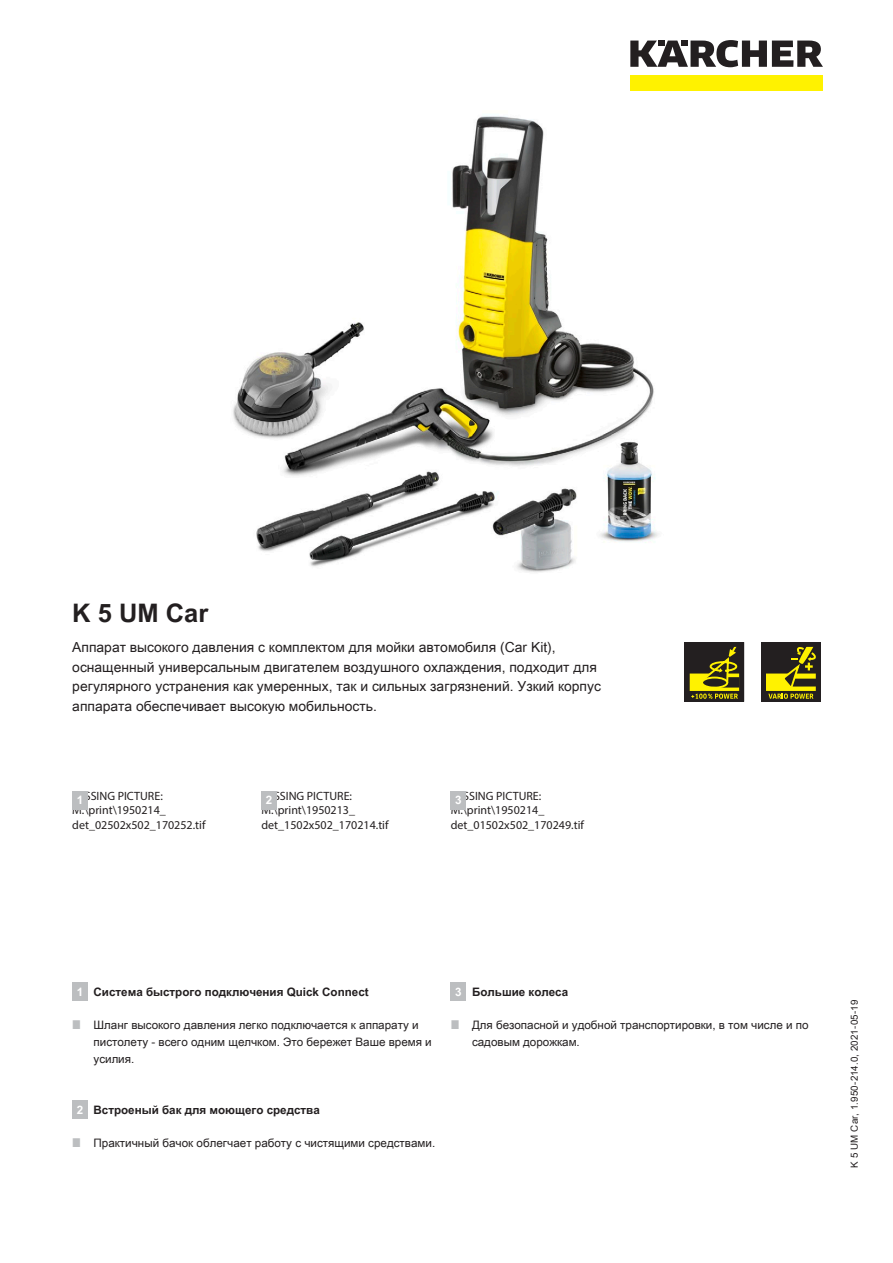
<style>
.page{position:relative;width:893px;height:1263px;background:#fff}
.page>*{position:absolute;margin:0;border:0;box-sizing:border-box;transform-origin:0 0}
.t1{font:700 25.5px "Arial Unicode MS";color:#231f20}
.t2{font:13.8px/19.5px "Arial Unicode MS";color:#231f20}
.t3{font:12px/14.4px "Myriad Pro";color:#231f20}
.t4{font:11.7px/17.2px "Arial Unicode MS";color:#231f20}
.t5{font:700 11.7px "Arial Unicode MS";color:#231f20}
.t6{font:700 11.7px "Arial Unicode MS";color:#fff}
.t7{font:9.75px "Arial Unicode MS";letter-spacing:.02em;color:#231f20}
</style>
<div class="page">
<div style="left:630px;top:75px;width:193px;height:16px;background:#fff200"></div>
<svg style="left:630px;top:40px;width:193px;height:27px"></svg>
<img style="left:233px;top:116px;width:426px;height:457px">
<svg style="left:685px;top:642px;width:59px;height:60px;background:#575118"></svg>
<svg style="left:761px;top:642px;width:60px;height:60px;background:#5f5817"></svg>
<div style="left:72px;top:791px;width:16px;height:19px;background:#bcbec0"></div>
<div style="left:261px;top:791px;width:16px;height:19px;background:#bcbec0"></div>
<div style="left:451px;top:791px;width:15px;height:19px;background:#bcbec0"></div>
<div style="left:72px;top:982px;width:16px;height:19px;background:#bcbec0"></div>
<div style="left:72px;top:1100px;width:16px;height:19px;background:#bcbec0"></div>
<div style="left:451px;top:982px;width:15px;height:19px;background:#bcbec0"></div>
<h1 class="t1" style="left:72px;top:594px;width:138px">K 5 UM Car</h1>
<p class="t2" style="left:72px;top:637px;width:530px">Аппарат высокого давления с комплектом для мойки автомобиля (Car Kit), оснащенный универсальным двигателем воздушного охлаждения, подходит для регулярного устранения как умеренных, так и сильных загрязнений. Узкий корпус аппарата обеспечивает высокую мобильность.</p>
<p class="t3" style="left:72px;top:788px;width:135px">MISSING PICTURE:<br>M:\print\1950214_ det_02502x502_170252.tif</p>
<p class="t3" style="left:261px;top:788px;width:129px">MISSING PICTURE:<br>M:\print\1950213_ det_1502x502_170214.tif</p>
<p class="t3" style="left:451px;top:788px;width:135px">MISSING PICTURE:<br>M:\print\1950214_ det_01502x502_170249.tif</p>
<p class="t6" style="left:77px;top:792px;width:8px">1</p>
<p class="t6" style="left:266px;top:792px;width:8px">2</p>
<p class="t6" style="left:455px;top:792px;width:8px">3</p>
<p class="t6" style="left:77px;top:983px;width:8px">1</p>
<p class="t6" style="left:77px;top:1101px;width:8px">2</p>
<p class="t5" style="left:94px;top:983px;width:277px">Система быстрого подключения Quick Connect</p>
<p class="t6" style="left:455px;top:983px;width:8px">3</p>
<p class="t4" style="left:94px;top:1016px;width:340px">Шланг высокого давления легко подключается к аппарату и пистолету - всего одним щелчком. Это бережет Ваше время и усилия.</p>
<p class="t5" style="left:94px;top:1101px;width:228px">Встроеный бак для моющего средства</p>
<p class="t4" style="left:94px;top:1134px;width:343px">Практичный бачок облегчает работу с чистящими средствами.</p>
<p class="t5" style="left:472px;top:983px;width:98px">Большие колеса</p>
<p class="t4" style="left:472px;top:1016px;width:338px">Для безопасной и удобной транспортировки, в том числе и по садовым дорожкам.</p>
<p class="t7" style="left:847px;top:1168px;width:169px;rotate:-90deg">K 5 UM Car, 1.950-214.0, 2021-05-19</p>
</div>
